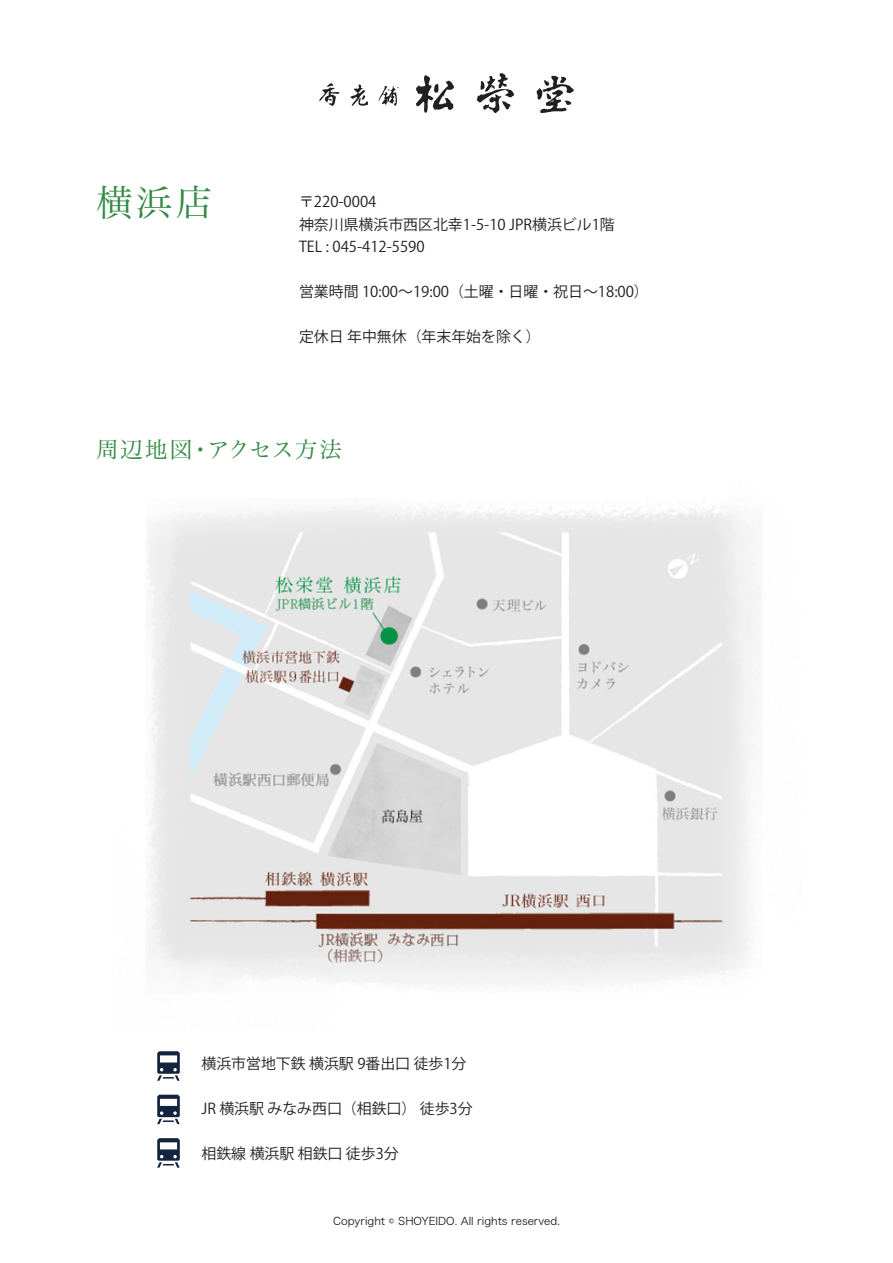
<style>
.page{position:relative;width:893px;height:1263px;background:#fff}
.page>*{position:absolute;margin:0;border:0;box-sizing:border-box;transform-origin:0 0}
.t1{font:36.15px "Hira Min Pro W3";color:#348b46}
.t2{font:22.65px "Hira Min Pro W3";letter-spacing:.04em;color:#348b46}
.t3{font:14.85px/22.4px "Koz Go Pro";color:#231f20}
.t4{font:10.65px "Hira Kaku Pro W3";color:#231f20}
</style>
<div class="page">
<img style="left:146px;top:505px;width:616px;height:479px">
<svg style="left:416px;top:75px;width:38px;height:38px"></svg>
<svg style="left:319px;top:83px;width:21px;height:23px"></svg>
<svg style="left:350px;top:84px;width:18px;height:22px"></svg>
<svg style="left:378px;top:86px;width:21px;height:20px"></svg>
<svg style="left:536px;top:76px;width:38px;height:37px"></svg>
<svg style="left:476px;top:73px;width:38px;height:40px"></svg>
<svg style="left:157px;top:1051px;width:23px;height:30px"></svg>
<svg style="left:157px;top:1138px;width:23px;height:30px"></svg>
<svg style="left:157px;top:1095px;width:23px;height:29px"></svg>
<h1 class="t1" style="left:97px;top:171px;width:117px">横浜店</h1>
<p class="t3" style="left:299px;top:191px;width:317px">〒220-0004<br>神奈川県横浜市西区北幸1-5-10 JPR横浜ビル1階<br>TEL : 045-412-5590</p>
<p class="t3" style="left:299px;top:281px;width:351px">営業時間 10:00～19:00（土曜・日曜・祝日～18:00）</p>
<p class="t3" style="left:299px;top:325px;width:243px">定休日年中無休（年末年始を除く）</p>
<h2 class="t2" style="left:96px;top:431px;width:248px">周辺地図・アクセス方法</h2>
<p class="t3" style="left:202px;top:1053px;width:266px">横浜市営地下鉄横浜駅 9番出口徒歩1分</p>
<p class="t3" style="left:202px;top:1098px;width:273px">JR 横浜駅みなみ西口（相鉄口）徒歩3分</p>
<p class="t3" style="left:202px;top:1143px;width:199px">相鉄線横浜駅相鉄口徒歩3分</p>
<p class="t4" style="left:333px;top:1211px;width:228px">Copyright © SHOYEIDO. All rights reserved.</p>
</div>
